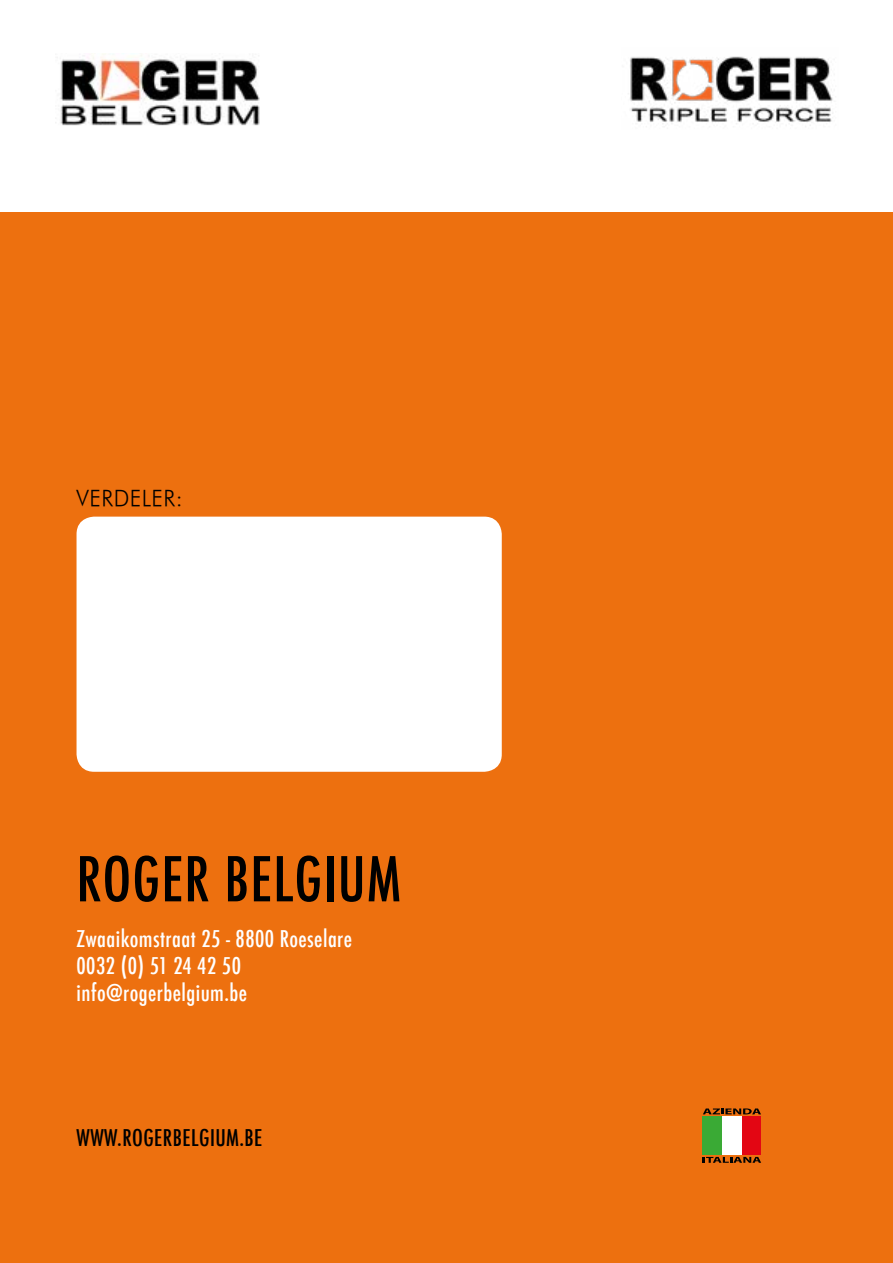
<style>
.page{position:relative;width:893px;height:1263px;background:#fff}
.page>*{position:absolute;margin:0;border:0;box-sizing:border-box;transform-origin:0 0}
.t1{font:500 condensed 60px "Futura";letter-spacing:.02em;color:#000}
.t2{font:500 condensed 22.5px/27px "Futura";letter-spacing:.02em;color:#fff}
.t3{font:500 condensed 22.5px "Futura";letter-spacing:.02em;color:#000}
.t4{font:italic 22.5px "Futura";letter-spacing:.02em;color:#000}
</style>
<div class="page">
<div style="left:0;top:213px;width:893px;height:1050px;background:#ed700f"></div>
<svg style="left:703px;top:1108px;width:58px;height:6px"></svg>
<svg style="left:703px;top:1157px;width:58px;height:6px"></svg>
<div style="left:742px;top:1116px;width:19px;height:38px;background:#e30613"></div>
<div style="left:703px;top:1116px;width:19px;height:38px;background:#3aaa35"></div>
<div style="left:722px;top:1116px;width:20px;height:38px;background:#fff"></div>
<div style="left:77px;top:517px;width:425px;height:255px;background:#fff;border-radius:18px"></div>
<img style="left:630px;top:56px;width:203px;height:70px">
<img style="left:55px;top:53px;width:205px;height:73px">
<p class="t4" style="left:77px;top:484px;width:108px">VERDELER:</p>
<h1 class="t1" style="left:77px;top:842px;width:326px">ROGER BELGIUM</h1>
<p class="t2" style="left:77px;top:925px;width:277px">Zwaaikomstraat 25 - 8800 Roeselare<br>0032 (0) 51 24 42 50 info@rogerbelgium.be</p>
<p class="t3" style="left:77px;top:1123px;width:187px">WWW.ROGERBELGIUM.BE</p>
</div>
